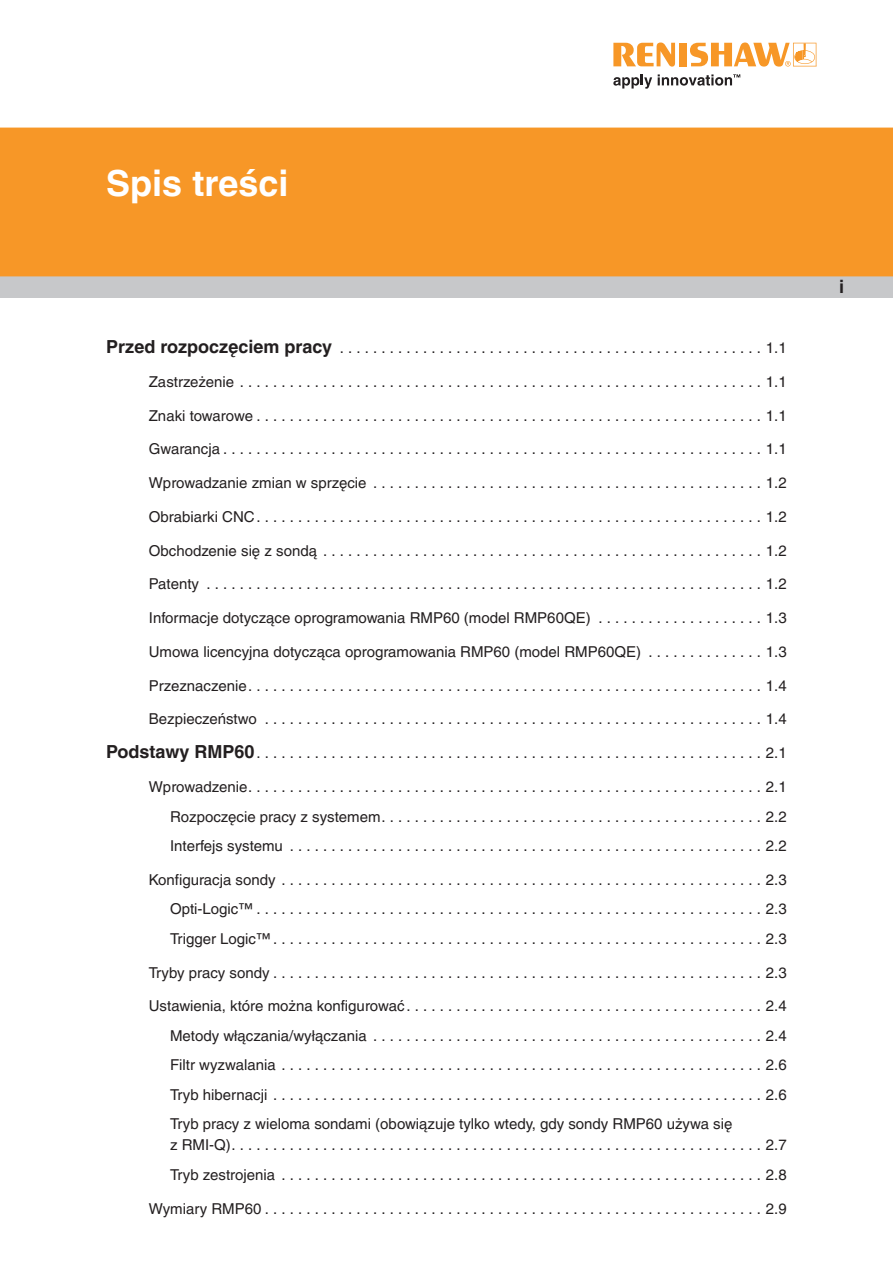
<style>
.page{position:relative;width:893px;height:1263px;background:#fff}
.page>*{position:absolute;margin:0;border:0;box-sizing:border-box;transform-origin:0 0}
.t1{font:700 36px "Helvetica LT Pro";color:#fff}
.t2{font:700 18px "Helvetica LT Pro";color:#231f20}
.t3{font:15px/21px "Helvetica LT Pro";color:#231f20}
.s1{font-weight:700;font-size:18px}
</style>
<div class="page">
<svg style="left:613px;top:75px;width:39px;height:14px"></svg>
<svg style="left:613px;top:43px;width:62px;height:24px"></svg>
<div style="left:679px;top:43px;width:8px;height:23px;background:#f79727"></div>
<svg style="left:690px;top:43px;width:126px;height:24px"></svg>
<svg style="left:658px;top:74px;width:82px;height:12px"></svg>
<div style="left:0;top:276px;width:893px;height:22px;background:#c7c8ca"></div>
<div style="left:0;top:128px;width:893px;height:148px;background:#f79727"></div>
<h1 class="t1" style="left:106px;top:161px;width:184px">Spis treści</h1>
<p class="t3" style="left:106px;top:337px;width:682px"><span class="s1">Przed rozpoczęciem pracy</span> . . . . . . . . . . . . . . . . . . . . . . . . . . . . . . . . . . . . . . . . . . . . . . . . . . . 1. 1</p>
<p class="t3" style="left:149px;top:371px;width:639px">Zastrzeżenie . . . . . . . . . . . . . . . . . . . . . . . . . . . . . . . . . . . . . . . . . . . . . . . . . . . . . . . . . . . . . . . 1. 1</p>
<p class="t3" style="left:149px;top:405px;width:639px">Znaki towarowe . . . . . . . . . . . . . . . . . . . . . . . . . . . . . . . . . . . . . . . . . . . . . . . . . . . . . . . . . . . . . 1. 1</p>
<p class="t3" style="left:149px;top:439px;width:639px">Gwarancja . . . . . . . . . . . . . . . . . . . . . . . . . . . . . . . . . . . . . . . . . . . . . . . . . . . . . . . . . . . . . . . . . 1. 1</p>
<p class="t3" style="left:149px;top:472px;width:639px">Wprowadzanie zmian w sprzęcie . . . . . . . . . . . . . . . . . . . . . . . . . . . . . . . . . . . . . . . . . . . . . . . 1.2</p>
<p class="t3" style="left:149px;top:506px;width:639px">Obrabiarki CNC . . . . . . . . . . . . . . . . . . . . . . . . . . . . . . . . . . . . . . . . . . . . . . . . . . . . . . . . . . . . . 1.2</p>
<p class="t3" style="left:149px;top:540px;width:639px">Obchodzenie się z sondą . . . . . . . . . . . . . . . . . . . . . . . . . . . . . . . . . . . . . . . . . . . . . . . . . . . . . 1.2</p>
<p class="t3" style="left:149px;top:574px;width:639px">Patenty . . . . . . . . . . . . . . . . . . . . . . . . . . . . . . . . . . . . . . . . . . . . . . . . . . . . . . . . . . . . . . . . . . . 1. 2</p>
<p class="t3" style="left:149px;top:607px;width:639px">Informacje dotyczące oprogramowania RMP60 (model RMP60QE) . . . . . . . . . . . . . . . . . . . . 1. 3</p>
<p class="t3" style="left:149px;top:641px;width:639px">Umowa licencyjna dotycząca oprogramowania RMP60 (model RMP60QE) . . . . . . . . . . . . . . 1.3</p>
<p class="t3" style="left:149px;top:675px;width:639px">Przeznaczenie . . . . . . . . . . . . . . . . . . . . . . . . . . . . . . . . . . . . . . . . . . . . . . . . . . . . . . . . . . . . . . 1.4</p>
<p class="t3" style="left:149px;top:709px;width:639px">Bezpieczeństwo . . . . . . . . . . . . . . . . . . . . . . . . . . . . . . . . . . . . . . . . . . . . . . . . . . . . . . . . . . . . 1.4</p>
<p class="t3" style="left:106px;top:742px;width:682px"><span class="s1">Podstawy RMP60</span> . . . . . . . . . . . . . . . . . . . . . . . . . . . . . . . . . . . . . . . . . . . . . . . . . . . . . . . . . . . . . 2. 1</p>
<p class="t3" style="left:149px;top:776px;width:639px">Wprowadzenie . . . . . . . . . . . . . . . . . . . . . . . . . . . . . . . . . . . . . . . . . . . . . . . . . . . . . . . . . . . . . . 2. 1</p>
<p class="t3" style="left:170px;top:806px;width:618px">Rozpoczęcie pracy z systemem . . . . . . . . . . . . . . . . . . . . . . . . . . . . . . . . . . . . . . . . . . . . . . 2. 2</p>
<p class="t3" style="left:170px;top:835px;width:618px">Interfejs systemu . . . . . . . . . . . . . . . . . . . . . . . . . . . . . . . . . . . . . . . . . . . . . . . . . . . . . . . . . 2. 2</p>
<p class="t3" style="left:149px;top:869px;width:639px">Konfiguracja sondy . . . . . . . . . . . . . . . . . . . . . . . . . . . . . . . . . . . . . . . . . . . . . . . . . . . . . . . . . . 2.3</p>
<p class="t3" style="left:170px;top:898px;width:618px">Opti-Logic™ . . . . . . . . . . . . . . . . . . . . . . . . . . . . . . . . . . . . . . . . . . . . . . . . . . . . . . . . . . . . . 2.3</p>
<p class="t3" style="left:170px;top:928px;width:618px">Trigger Logic™ . . . . . . . . . . . . . . . . . . . . . . . . . . . . . . . . . . . . . . . . . . . . . . . . . . . . . . . . . . . 2.3</p>
<p class="t3" style="left:149px;top:962px;width:639px">Tryby pracy sondy . . . . . . . . . . . . . . . . . . . . . . . . . . . . . . . . . . . . . . . . . . . . . . . . . . . . . . . . . . . 2. 3</p>
<p class="t3" style="left:149px;top:995px;width:639px">Ustawienia, które można konfigurować . . . . . . . . . . . . . . . . . . . . . . . . . . . . . . . . . . . . . . . . . . . 2.4</p>
<p class="t3" style="left:170px;top:1025px;width:618px">Metody włączania/wyłączania . . . . . . . . . . . . . . . . . . . . . . . . . . . . . . . . . . . . . . . . . . . . . . . 2. 4</p>
<p class="t3" style="left:170px;top:1054px;width:618px">Filtr wyzwalania . . . . . . . . . . . . . . . . . . . . . . . . . . . . . . . . . . . . . . . . . . . . . . . . . . . . . . . . . . 2.6</p>
<p class="t3" style="left:170px;top:1084px;width:618px">Tryb hibernacji . . . . . . . . . . . . . . . . . . . . . . . . . . . . . . . . . . . . . . . . . . . . . . . . . . . . . . . . . . . 2.6</p>
<p class="t3" style="left:170px;top:1113px;width:618px">Tryb pracy z wieloma sondami (obowiązuje tylko wtedy, gdy sondy RMP60 używa się<br>z RMI-Q) . . . . . . . . . . . . . . . . . . . . . . . . . . . . . . . . . . . . . . . . . . . . . . . . . . . . . . . . . . . . . . . . 2.7</p>
<p class="t3" style="left:170px;top:1164px;width:618px">Tryb zestrojenia . . . . . . . . . . . . . . . . . . . . . . . . . . . . . . . . . . . . . . . . . . . . . . . . . . . . . . . . . . 2. 8</p>
<p class="t3" style="left:149px;top:1198px;width:639px">Wymiary RMP60 . . . . . . . . . . . . . . . . . . . . . . . . . . . . . . . . . . . . . . . . . . . . . . . . . . . . . . . . . . . . 2.9</p>
<p class="t2" style="left:839px;top:275px;width:7px">i</p>
</div>
